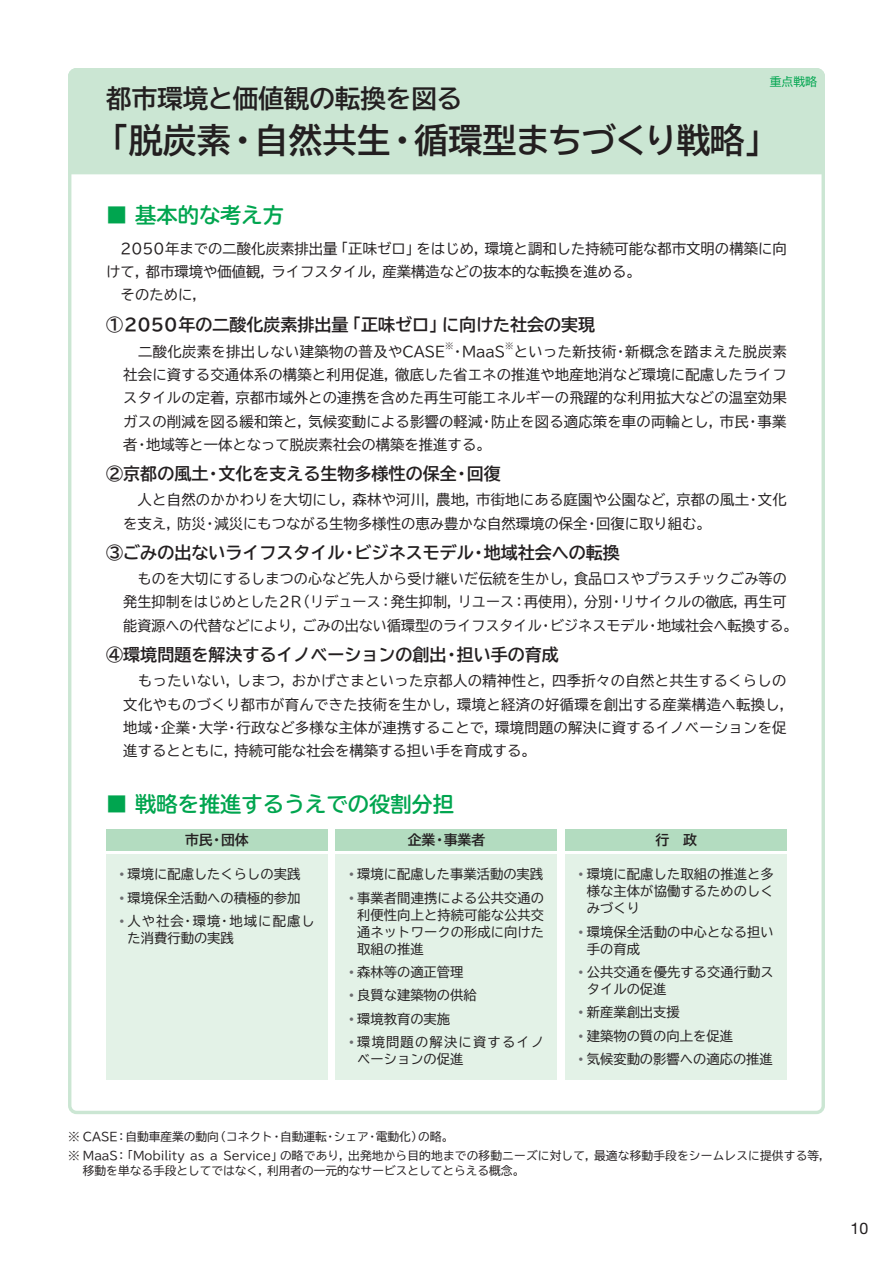
<style>
.page{position:relative;width:893px;height:1263px;background:#fff}
.page>*{position:absolute;margin:0;border:0;box-sizing:border-box;transform-origin:0 0}
.t1{font:700 34.05px "TBUD Go Std";color:#231f20}
.t2{font:700 25.5px "TBUD Go Std";color:#231f20}
.t3{font:700 21.3px "TBUDR Go Std";color:#00a54f}
.t4{font:700 16.95px "TBUD Go Std";color:#231f20}
.t5{font:15.9px "Helvetica Neue LT Std";color:#231f20}
.t6{font:14.4px/23.4px "TBUD Go Std";letter-spacing:.005em;color:#231f20}
.t7{font:14.4px/23.4px "TBUD Go Std";letter-spacing:.025em;color:#231f20}
.t8{font:700 13.8px "TBUD Go Std";color:#231f20}
.t9{font:13.35px/17px "TBUD Go Std";color:#231f20;text-align:justify}
.t10{font:13.35px/17px "TBUD Go Std";letter-spacing:.08em;color:#231f20}
.t11{font:13.35px/17px "TBUD Go Std";letter-spacing:.09em;color:#231f20}
.t12{font:11.7px/18px "TBUD Go Std";color:#231f20}
.t13{font:11.7px "TBUD Go Std";color:#00a54f}
.t14{font:8.4px "TBUD Go Std";color:#231f20}
.s1{color:#6c6d70}
</style>
<div class="page">
<div style="left:68px;top:68px;width:757px;height:108px;background:#cbe6d3"></div>
<div style="left:106px;top:855px;width:221px;height:225px;background:#e3f2e7"></div>
<div style="left:106px;top:829px;width:221px;height:21px;background:#b3dcc0"></div>
<div style="left:336px;top:855px;width:221px;height:225px;background:#e3f2e7"></div>
<div style="left:336px;top:829px;width:221px;height:21px;background:#b3dcc0"></div>
<div style="left:566px;top:855px;width:221px;height:225px;background:#e3f2e7"></div>
<div style="left:566px;top:829px;width:221px;height:21px;background:#b3dcc0"></div>
<h2 class="t2" style="left:106px;top:77px;width:357px">都市環境と価値観の転換を図る</h2>
<h1 class="t1" style="left:95px;top:113px;width:685px">「脱炭素・自然共生・循環型まちづくり戦略」</h1>
<p class="t13" style="left:770px;top:72px;width:49px">重点戦略</p>
<h3 class="t3" style="left:106px;top:197px;width:179px">■ 基本的な考え方</h3>
<p class="t6" style="left:106px;top:236px;width:682px">　2050年までの二酸化炭素排出量「正味ゼロ」をはじめ，環境と調和した持続可能な都市文明の構築に向けて，都市環境や価値観，ライフスタイル，産業構造などの抜本的な転換を進める。<br>　そのために，</p>
<p class="t4" style="left:106px;top:311px;width:490px">①2050年の二酸化炭素排出量「正味ゼロ」に向けた社会の実現</p>
<p class="t7" style="left:123px;top:339px;width:383px">　二酸化炭素を排出しない建築物の普及やCASE ・MaaS</p>
<p class="t14" style="left:445px;top:339px;width:10px">※</p>
<p class="t14" style="left:505px;top:339px;width:10px">※</p>
<p class="t6" style="left:123px;top:339px;width:665px;text-align:justify;text-indent:390px">といった新技術・新概念を踏まえた脱炭素社会に資する交通体系の構築と利用促進，徹底した省エネの推進や地産地消など環境に配慮したライフスタイルの定着，京都市域外との連携を含めた再生可能エネルギーの飛躍的な利用拡大などの温室効果ガスの削減を図る緩和策と，気候変動による影響の軽減・防止を図る適応策を車の両輪とし，市民・事業者・地域等と一体となって脱炭素社会の構築を推進する。</p>
<p class="t4" style="left:106px;top:460px;width:396px">②京都の風土・文化を支える生物多様性の保全・回復</p>
<p class="t6" style="left:123px;top:488px;width:665px;text-indent:14px">人と自然のかかわりを大切にし，森林や河川，農地，市街地にある庭園や公園など，京都の風土・文化を支え，防災・減災にもつながる生物多様性の恵み豊かな自然環境の保全・回復に取り組む。</p>
<p class="t4" style="left:106px;top:538px;width:515px">③ごみの出ないライフスタイル・ビジネスモデル・地域社会への転換</p>
<p class="t6" style="left:123px;top:567px;width:676px;text-indent:14px">ものを大切にするしまつの心など先人から受け継いだ伝統を生かし，食品ロスやプラスチックごみ等の発生抑制をはじめとした2R（リデュース：発生抑制，リユース：再使用），分別・リサイクルの徹底，再生可能資源への代替などにより，ごみの出ない循環型のライフスタイル・ビジネスモデル・地域社会へ転換する。</p>
<p class="t4" style="left:106px;top:641px;width:454px">④環境問題を解決するイノベーションの創出・担い手の育成</p>
<p class="t7" style="left:123px;top:669px;width:672px">　もったいない，しまつ，おかげさまといった京都人の精神性と，四季折々の自然と共生するくらしの文化やものづくり都市が育んできた技術を生かし，環境と経済の好循環を創出する産業構造へ転換し，地域・企業・大学・行政など多様な主体が連携することで，環境問題の解決に資するイノベーションを促進するとともに，持続可能な社会を構築する担い手を育成する。</p>
<h3 class="t3" style="left:106px;top:787px;width:349px">■ 戦略を推進するうえでの役割分担</h3>
<p class="t8" style="left:185px;top:829px;width:65px">市民・団体</p>
<p class="t9" style="left:119px;top:865px;width:183px"><span class="s1">•</span> 環境に配慮したくらしの実践</p>
<p class="t9" style="left:119px;top:889px;width:183px"><span class="s1">•</span> 環境保全活動への積極的参加</p>
<p class="t10" style="left:128px;top:912px;width:189px;text-indent:-9px"><span class="s1">•</span> 人や社会・環境・地域に配慮した消費行動の実践</p>
<p class="t8" style="left:408px;top:829px;width:79px">企業・事業者</p>
<p class="t9" style="left:349px;top:865px;width:196px"><span class="s1">•</span> 環境に配慮した事業活動の実践</p>
<p class="t9" style="left:357px;top:889px;width:189px;text-indent:-9px"><span class="s1">•</span> 事業者間連携による公共交通の利便性向上と持続可能な公共交通ネットワークの形成に向けた取組の推進</p>
<p class="t9" style="left:349px;top:963px;width:116px"><span class="s1">•</span> 森林等の適正管理</p>
<p class="t9" style="left:349px;top:987px;width:130px"><span class="s1">•</span> 良質な建築物の供給</p>
<p class="t9" style="left:349px;top:1010px;width:103px"><span class="s1">•</span> 環境教育の実施</p>
<p class="t11" style="left:357px;top:1033px;width:189px;text-indent:-9px"><span class="s1">•</span> 環境問題の解決に資するイノベーションの促進</p>
<p class="t8" style="left:655px;top:829px;width:43px">行　政</p>
<p class="t9" style="left:587px;top:865px;width:189px;text-indent:-9px"><span class="s1">•</span> 環境に配慮した取組の推進と多様な主体が協働するためのしくみづくり</p>
<p class="t9" style="left:587px;top:923px;width:189px;text-indent:-9px"><span class="s1">•</span> 環境保全活動の中心となる担い手の育成</p>
<p class="t9" style="left:587px;top:963px;width:189px;text-indent:-9px"><span class="s1">•</span> 公共交通を優先する交通行動スタイルの促進</p>
<p class="t9" style="left:578px;top:1004px;width:103px"><span class="s1">•</span> 新産業創出支援</p>
<p class="t9" style="left:578px;top:1027px;width:156px"><span class="s1">•</span> 建築物の質の向上を促進</p>
<p class="t9" style="left:578px;top:1050px;width:196px"><span class="s1">•</span> 気候変動の影響への適応の推進</p>
<p class="t12" style="left:68px;top:1128px;width:764px">※ CASE：自動車産業の動向（コネクト・自動運転・シェア・電動化）の略。<br>※ MaaS：「Mobility as a Service」の略であり，出発地から目的地までの移動ニーズに対して，最適な移動手段をシームレスに提供する等，</p>
<p class="t12" style="left:83px;top:1162px;width:443px">移動を単なる手段としてではなく，利用者の一元的なサービスとしてとらえる概念。</p>
<p class="t5" style="left:850px;top:1218px;width:19px">10</p>
</div>
